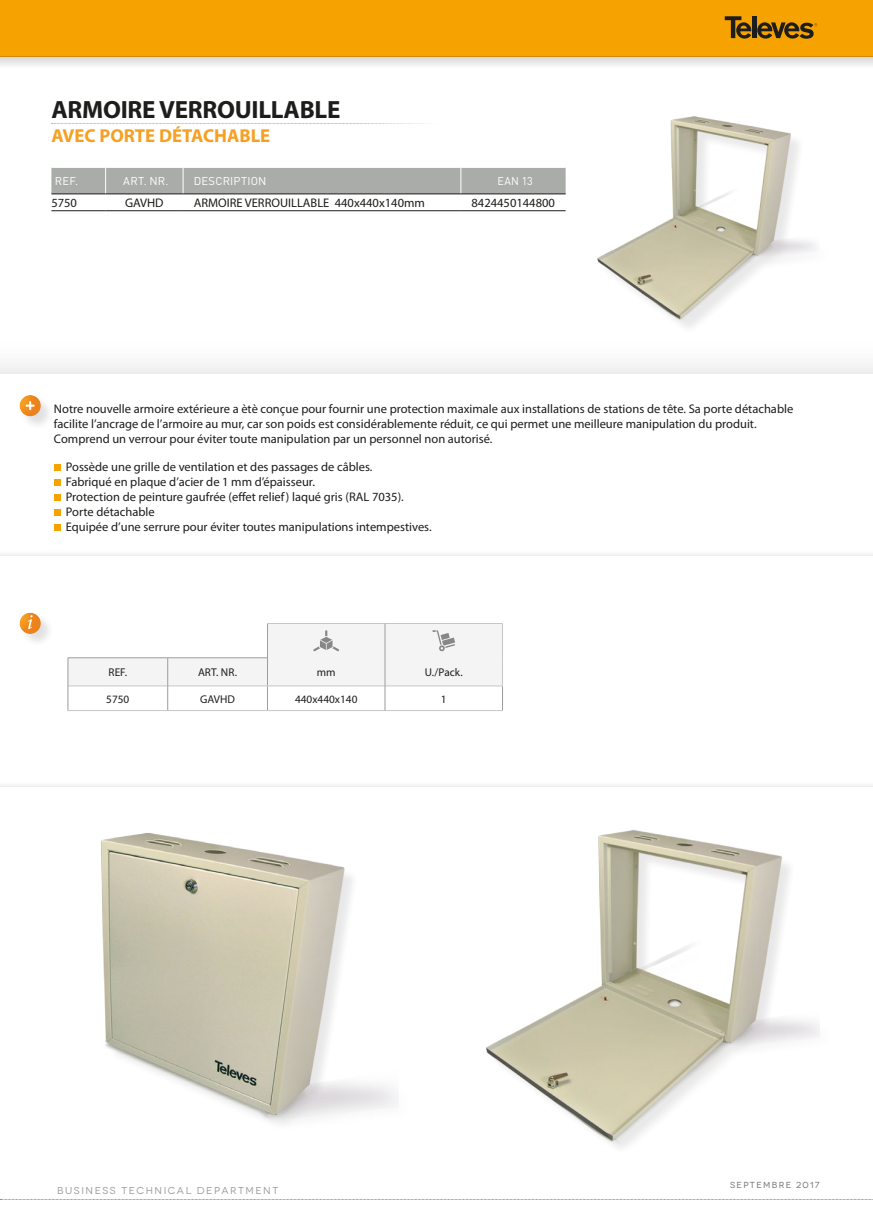
<style>
.page{position:relative;width:873px;height:1223px;background:#fff}
.page>*{position:absolute;margin:0;border:0;box-sizing:border-box;transform-origin:0 0}
.t1{font:700 25px "Myriad Pro";letter-spacing:-.01em;color:#1d1d1b}
.t2{font:700 18.75px "Myriad Pro";color:#f6a022}
.TITULO_tabla_gama{font:12.5px/15px "Myriad Pro";color:#1d1d1b}
.Título_táboa{font:11.25px "Myriad Pro";color:#1d1d1b}
.Título_táboa-2{font:11.25px "DIN Pro";letter-spacing:.015em;color:#fff}
.Título_táboa-3{font:11.25px "DIN Pro";letter-spacing:.015em;color:#fff;scale:.95 1}
.TITULO_tabla_gama-2{font:11.25px "Myriad Pro";color:#1d1d1b}
.t3{font:expanded 10px "Novecento";letter-spacing:.15em;color:#9d9d9d}
.t4{font:expanded 8.75px "Novecento";letter-spacing:.15em;color:#70706f}
</style>
<div class="page">
<div style="left:0;top:0;width:872px;height:57px;background:#f6a200"></div>
<svg style="left:724px;top:16px;width:93px;height:23px"></svg>
<svg style="left:0;top:1199px;width:873px;height:1px"></svg>
<svg style="left:0;top:57px;width:872px;height:9px;fill:#e6e6e6"></svg>
<div style="left:54px;top:464px;width:7px;height:7px;background:#f6a200"></div>
<div style="left:54px;top:479px;width:7px;height:7px;background:#f6a200"></div>
<div style="left:54px;top:494px;width:7px;height:7px;background:#f6a200"></div>
<div style="left:54px;top:509px;width:7px;height:7px;background:#f6a200"></div>
<div style="left:54px;top:524px;width:7px;height:7px;background:#f6a200"></div>
<div style="left:20px;top:396px;width:34px;height:34px;background:#1d1d1b;opacity:.13"></div>
<div style="left:19px;top:394px;width:24px;height:24px;background:#cd171a;opacity:.21"></div>
<svg style="left:26px;top:401px;width:9px;height:9px"></svg>
<svg style="left:51px;top:167px;width:514px;height:27px;background:#a9aba9"></svg>
<hr style="left:461px;top:167px;width:104px;height:1px;background:#fff">
<hr style="left:51px;top:194px;width:55px;height:1px;background:#1d1d1b">
<hr style="left:51px;top:210px;width:55px;height:1px;background:#1d1d1b">
<hr style="left:106px;top:194px;width:77px;height:1px;background:#1d1d1b">
<hr style="left:106px;top:210px;width:77px;height:1px;background:#1d1d1b">
<hr style="left:183px;top:194px;width:278px;height:1px;background:#1d1d1b">
<hr style="left:183px;top:210px;width:278px;height:1px;background:#1d1d1b">
<hr style="left:461px;top:194px;width:104px;height:1px;background:#1d1d1b">
<hr style="left:461px;top:210px;width:104px;height:1px;background:#1d1d1b">
<div style="left:20px;top:613px;width:34px;height:34px;background:#1d1d1b;opacity:.13"></div>
<div style="left:19px;top:612px;width:24px;height:24px;background:#cd171a;opacity:.21"></div>
<svg style="left:28px;top:615px;width:5px;height:14px"></svg>
<hr style="left:68px;top:710px;width:100px;height:1px;background:#c7c7c6">
<hr style="left:168px;top:710px;width:99px;height:1px;background:#c7c7c6">
<hr style="left:267px;top:710px;width:118px;height:1px;background:#c7c7c6">
<hr style="left:385px;top:710px;width:117px;height:1px;background:#c7c7c6">
<svg style="left:68px;top:623px;width:435px;height:87px"></svg>
<svg style="left:52px;top:123px;width:383px;height:1px"></svg>
<img style="left:597px;top:116px;width:219px;height:211px">
<img style="left:101px;top:833px;width:297px;height:291px">
<img style="left:486px;top:830px;width:333px;height:318px">
<p class="t1" style="left:51px;top:93px;width:290px">ARMOIRE VERROUILLABLE</p>
<p class="t2" style="left:51px;top:123px;width:220px">AVEC PORTE DÉTACHABLE</p>
<p class="Título_táboa-2" style="left:55px;top:174px;width:25px">REF.</p>
<p class="Título_táboa-2" style="left:123px;top:174px;width:47px">ART. NR.</p>
<p class="Título_táboa-2" style="left:194px;top:174px;width:74px">DESCRIPTION</p>
<p class="Título_táboa-3" style="left:497px;top:174px;width:39px">EAN 13</p>
<p class="TITULO_tabla_gama" style="left:51px;top:195px;width:27px">5750</p>
<p class="TITULO_tabla_gama" style="left:125px;top:195px;width:40px">GAVHD</p>
<p class="TITULO_tabla_gama" style="left:194px;top:195px;width:233px">ARMOIRE VERROUILLABLE 440x440x140mm</p>
<p class="TITULO_tabla_gama" style="left:471px;top:195px;width:85px">8424450144800</p>
<p class="TITULO_tabla_gama" style="left:54px;top:401px;width:740px">Notre nouvelle armoire extérieure a ètè conçue pour fournir une protection maximale aux installations de stations de tête. Sa porte détachable facilite l’ancrage de l’armoire au mur, car son poids est considérablemente réduit, ce qui permet une meilleure manipulation du produit.</p>
<p class="TITULO_tabla_gama" style="left:54px;top:431px;width:440px">Comprend un verrour pour éviter toute manipulation par un personnel non autorisé.</p>
<p class="TITULO_tabla_gama" style="left:66px;top:459px;width:308px">Possède une grille de ventilation et des passages de câbles.</p>
<p class="TITULO_tabla_gama" style="left:66px;top:474px;width:251px">Fabriqué en plaque d’acier de 1 mm d’épaisseur.</p>
<p class="TITULO_tabla_gama" style="left:66px;top:489px;width:339px">Protection de peinture gaufrée (effet relief) laqué gris (RAL 7035).</p>
<p class="TITULO_tabla_gama" style="left:66px;top:504px;width:90px">Porte détachable</p>
<p class="TITULO_tabla_gama" style="left:66px;top:519px;width:367px">Equipée d’une serrure pour éviter toutes manipulations intempestives.</p>
<p class="Título_táboa" style="left:108px;top:665px;width:20px">REF.</p>
<p class="Título_táboa" style="left:198px;top:665px;width:40px">ART. NR.</p>
<p class="Título_táboa" style="left:317px;top:665px;width:20px">mm</p>
<p class="Título_táboa" style="left:425px;top:665px;width:40px">U./Pack.</p>
<p class="TITULO_tabla_gama-2" style="left:106px;top:692px;width:25px">5750</p>
<p class="Título_táboa" style="left:200px;top:692px;width:36px">GAVHD</p>
<p class="Título_táboa" style="left:295px;top:692px;width:64px">440x440x140</p>
<p class="Título_táboa" style="left:441px;top:692px;width:7px">1</p>
<p class="t3" style="left:57px;top:1184px;width:222px">BUSINESS TECHNICAL DEPARTMENT</p>
<p class="t4" style="left:730px;top:1179px;width:91px">SEPTEMBRE 2017</p>
</div>
